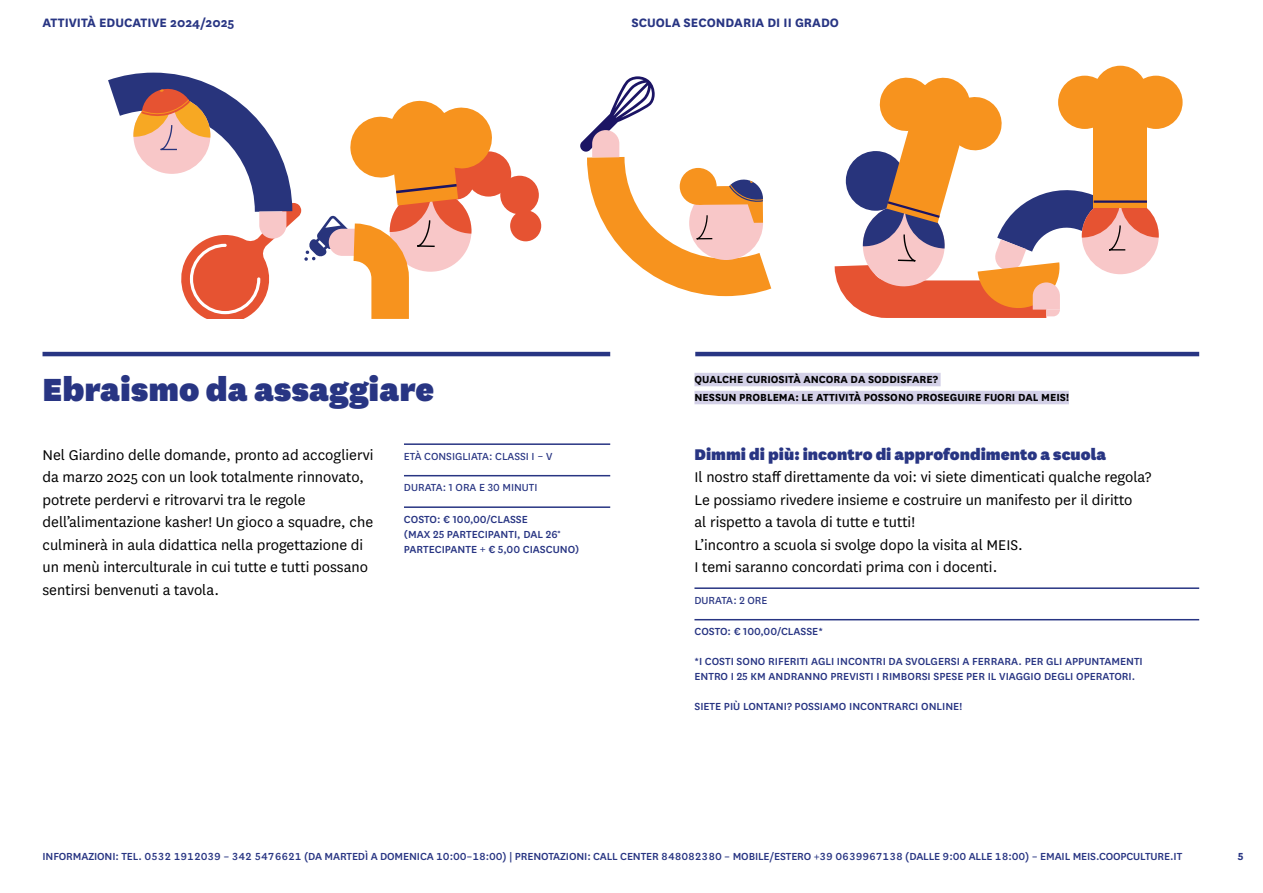
<style>
.page{position:relative;width:1263px;height:893px;background:#fff}
.page>*{position:absolute;margin:0;border:0;box-sizing:border-box;transform-origin:0 0}
.t1{font:900 37.5px "National";color:#283583}
.t2{font:900 18.15px "National";color:#283583}
.t3{font:16.5px/22.5px "National";color:#000}
.t4{font:700 14.25px "National";color:#283583}
.t5{font:500 12px/15px "National";color:#283583}
.t6{font:700 12px/18px "National";color:#000}
.t7{font:12px "National";color:#283583}
.t8{font:700 12px "National";color:#283583}
</style>
<div class="page">
<hr style="left:695px;top:352px;width:504px;height:4px;background:#283583">
<hr style="left:43px;top:352px;width:567px;height:4px;background:#283583">
<hr style="left:404px;top:443px;width:206px;height:2px;background:#283583">
<hr style="left:404px;top:475px;width:206px;height:1px;background:#283583">
<hr style="left:404px;top:506px;width:206px;height:2px;background:#283583">
<hr style="left:694px;top:587px;width:505px;height:2px;background:#283583">
<hr style="left:694px;top:619px;width:505px;height:1px;background:#283583">
<div style="left:694px;top:373px;width:247px;height:13px;background:#d3d0e7"></div>
<div style="left:694px;top:391px;width:375px;height:13px;background:#d3d0e7"></div>
<div style="left:466px;top:151px;width:45px;height:46px;background:#e65332;border-radius:50%"></div>
<div style="left:500px;top:175px;width:39px;height:39px;background:#e65332;border-radius:50%"></div>
<div style="left:510px;top:210px;width:31px;height:32px;background:#e65332;border-radius:50%"></div>
<div style="left:1129px;top:76px;width:53px;height:53px;background:#f7931e;border-radius:50%"></div>
<div style="left:1094px;top:66px;width:53px;height:53px;background:#f7931e;border-radius:50%"></div>
<svg style="left:587px;top:157px;width:185px;height:140px"></svg>
<svg style="left:108px;top:72px;width:107px;height:44px"></svg>
<svg style="left:580px;top:76px;width:75px;height:81px"></svg>
<div style="left:689px;top:186px;width:74px;height:74px;background:#f8c7c8;border-radius:50%"></div>
<div style="left:680px;top:168px;width:37px;height:37px;background:#f7931e;border-radius:50%"></div>
<svg style="left:695px;top:178px;width:69px;height:62px"></svg>
<svg style="left:834px;top:75px;width:325px;height:243px"></svg>
<svg style="left:133px;top:87px;width:360px;height:232px"></svg>
<p class="t4" style="left:43px;top:12px;width:194px">ATTIVITÀ EDUCATIVE 2024/2025</p>
<p class="t4" style="left:631px;top:12px;width:209px">SCUOLA SECONDARIA DI II GRADO</p>
<p class="t6" style="left:694px;top:370px;width:376px">QUALCHE CURIOSITÀ ANCORA DA SODDISFARE?<br>NESSUN PROBLEMA: LE ATTIVITÀ POSSONO PROSEGUIRE FUORI DAL MEIS!</p>
<h1 class="t1" style="left:43px;top:364px;width:393px">Ebraismo da assaggiare</h1>
<p class="t3" style="left:43px;top:443px;width:332px">Nel Giardino delle domande, pronto ad accogliervi da marzo 2025 con un look totalmente rinnovato, potrete perdervi e ritrovarvi tra le regole dell’alimentazione kasher! Un gioco a squadre, che culminerà in aula didattica nella progettazione di un menù interculturale in cui tutte e tutti possano sentirsi benvenuti a tavola.</p>
<p class="t2" style="left:694px;top:442px;width:413px">Dimmi di più: incontro di approfondimento a scuola</p>
<p class="t7" style="left:404px;top:448px;width:150px">ETÀ CONSIGLIATA: CLASSI I – V</p>
<p class="t7" style="left:404px;top:480px;width:135px">DURATA: 1 ORA E 30 MINUTI</p>
<p class="t5" style="left:404px;top:511px;width:177px">COSTO: € 100,00/CLASSE<br>(MAX 25 PARTECIPANTI, DAL 26°<br>PARTECIPANTE + € 5,00 CIASCUNO)</p>
<p class="t3" style="left:694px;top:465px;width:458px">Il nostro staff direttamente da voi: vi siete dimenticati qualche regola?<br>Le possiamo rivedere insieme e costruire un manifesto per il diritto<br>al rispetto a tavola di tutte e tutti!<br>L’incontro a scuola si svolge dopo la visita al MEIS.<br>I temi saranno concordati prima con i docenti.</p>
<p class="t7" style="left:694px;top:592px;width:75px">DURATA: 2 ORE</p>
<p class="t5" style="left:694px;top:623px;width:130px">COSTO: € 100,00/CLASSE*</p>
<p class="t5" style="left:694px;top:653px;width:450px">*I COSTI SONO RIFERITI AGLI INCONTRI DA SVOLGERSI A FERRARA. PER GLI APPUNTAMENTI<br>ENTRO I 25 KM ANDRANNO PREVISTI I RIMBORSI SPESE PER IL VIAGGIO DEGLI OPERATORI.</p>
<p class="t5" style="left:694px;top:698px;width:269px">SIETE PIÙ LONTANI? POSSIAMO INCONTRARCI ONLINE!</p>
<p class="t5" style="left:43px;top:848px;width:1141px">INFORMAZIONI: TEL. 0532 1912039 – 342 5476621 (DA MARTEDÌ A DOMENICA 10:00–18:00) | PRENOTAZIONI: CALL CENTER 848082380 – MOBILE/ESTERO +39 0639967138 (DALLE 9:00 ALLE 18:00) – EMAIL MEIS.COOPCULTURE.IT</p>
<p class="t8" style="left:1237px;top:847px;width:8px">5</p>
</div>
